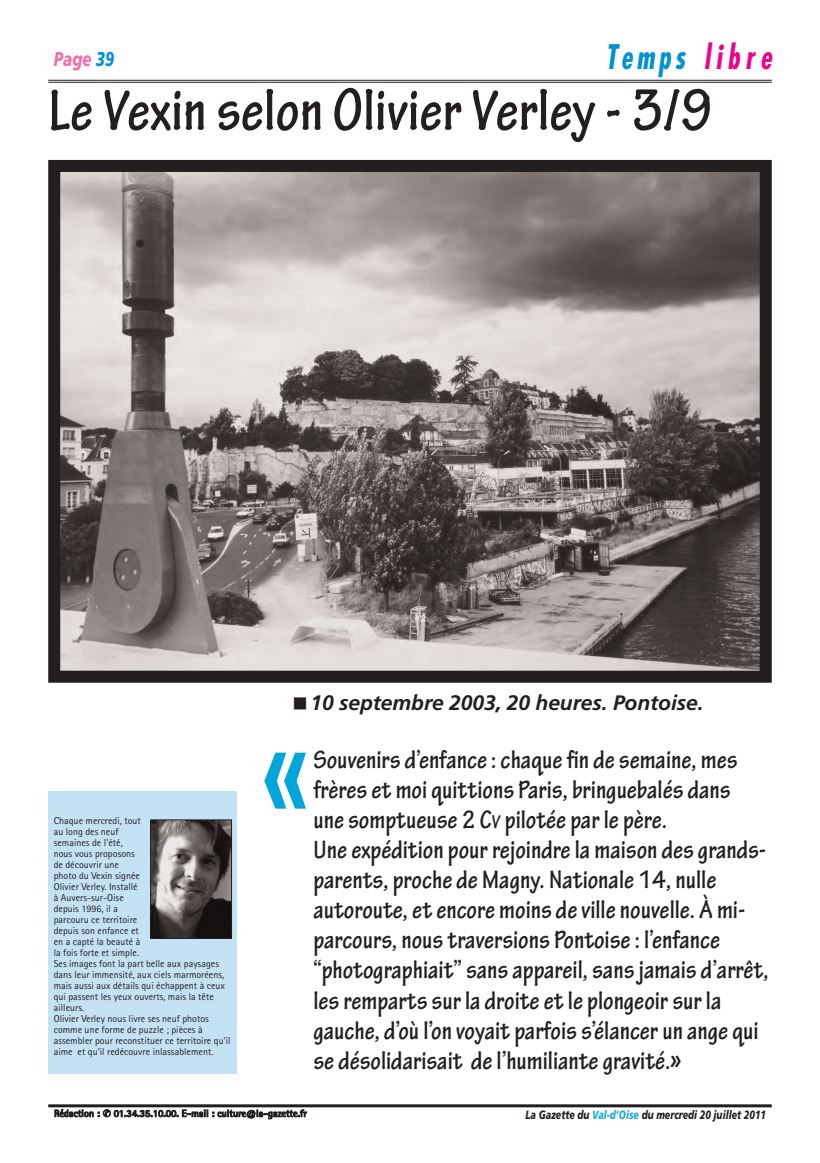
<style>
.page{position:relative;width:820px;height:1163px;background:#fff}
.page>*{position:absolute;margin:0;border:0;box-sizing:border-box;transform-origin:0 0}
.t1{font:150px "AT Rotis Sans Serif";color:#00a6da}
.t2{font:700 condensed 62px "Tekton Pro";color:#231f20}
.t3{font:700 condensed 33px "Futura";color:#0093d0;scale:.85 1}
.t4{font:700 condensed 27px/30px "Tekton Pro";color:#231f20}
.t5{font:italic 700 21px "Frutiger";letter-spacing:-.005em;color:#231f20}
.t6{font:italic 900 20px "Frutiger";letter-spacing:.005em;color:#f171ab;scale:.75 1}
.t7{font:italic 900 12px "Frutiger";letter-spacing:.005em;color:#231f20;scale:.75 1}
.t8{font:10px/11px "AT Rotis Sans Serif";color:#231f20}
.t9{font:700 10px "AT Rotis Sans Serif";color:#231f20}
.s1{color:#0093d0}
.s2{color:#ed028c}
.s3{font-size:20.2px}
.s4{color:#1baadc}
</style>
<div class="page">
<hr style="left:48px;top:1104px;width:723px;height:3px;background:#231f20">
<hr style="left:48px;top:80px;width:723px;height:1px;background:#231f20">
<hr style="left:48px;top:82px;width:723px;height:1px;background:#231f20">
<img style="left:61px;top:173px;width:697px;height:496px">
<div style="left:48px;top:160px;width:723px;height:522px;border:12px solid #231f20"></div>
<div style="left:48px;top:791px;width:189px;height:282px;background:#c3e2f3"></div>
<img style="left:152px;top:821px;width:78px;height:115px">
<div style="left:150px;top:819px;width:82px;height:119px;border:1px solid #231f20"></div>
<p class="t6" style="left:54px;top:51px;width:82px">Page <span class="s1">39</span></p>
<p class="t3" style="left:605px;top:43px;width:202px">Temps <span class="s2">libre</span></p>
<p class="t2" style="left:48px;top:89px;width:665px">Le Vexin selon Olivier Verley - 3/9</p>
<p class="t8" style="left:54px;top:815px;width:178px">Chaque mercredi, tout<br>au long des neuf<br>semaines de l’été,<br>nous vous proposons<br>de découvrir une<br>photo du Vexin signée<br>Olivier Verley. Installé<br>à Auvers-sur-Oise<br>depuis 1996, il a<br>parcouru ce territoire<br>depuis son enfance et<br>en a capté la beauté à<br>la fois forte et simple.<br>Ses images font la part belle aux paysages dans leur immensité, aux ciels marmoréens, mais aussi aux détails qui échappent à ceux qui passent les yeux ouverts, mais la tête ailleurs.<br>Olivier Verley nous livre ses neuf photos comme une forme de puzzle ; pièces à assembler pour reconstituer ce territoire qu’il aime et qu’il redécouvre inlassablement.</p>
<p class="t5" style="left:310px;top:693px;width:394px">10 septembre 2003, 20 heures. Pontoise.</p>
<p class="t1" style="left:259px;top:710px;width:54px">«</p>
<p class="t4" style="left:313px;top:746px;width:456px">Souvenirs d’enfance : chaque fin de semaine, mes frères et moi quittions Paris, bringuebalés dans<br>une somptueuse 2 C<span class="s3">V</span> pilotée par le père.<br>Une expédition pour rejoindre la maison des grands&shy;parents, proche de Magny. Nationale 14, nulle autoroute, et encore moins de ville nouvelle. À mi&shy;parcours, nous traversions Pontoise : l’enfance “photographiait” sans appareil, sans jamais d’arrêt, les remparts sur la droite et le plongeoir sur la gauche, d’où l’on voyait parfois s’élancer un ange qui se désolidarisait de l’humiliante gravité.»</p>
<p class="t9" style="left:54px;top:1109px;width:254px">Rédaction : ✆ 01.34.35.10.00. E-mail : culture@la-gazette.fr</p>
<p class="t7" style="left:525px;top:1109px;width:322px">La Gazette du <span class="s4">Val-d’Oise</span> du mercredi 20 juillet 2011</p>
</div>
